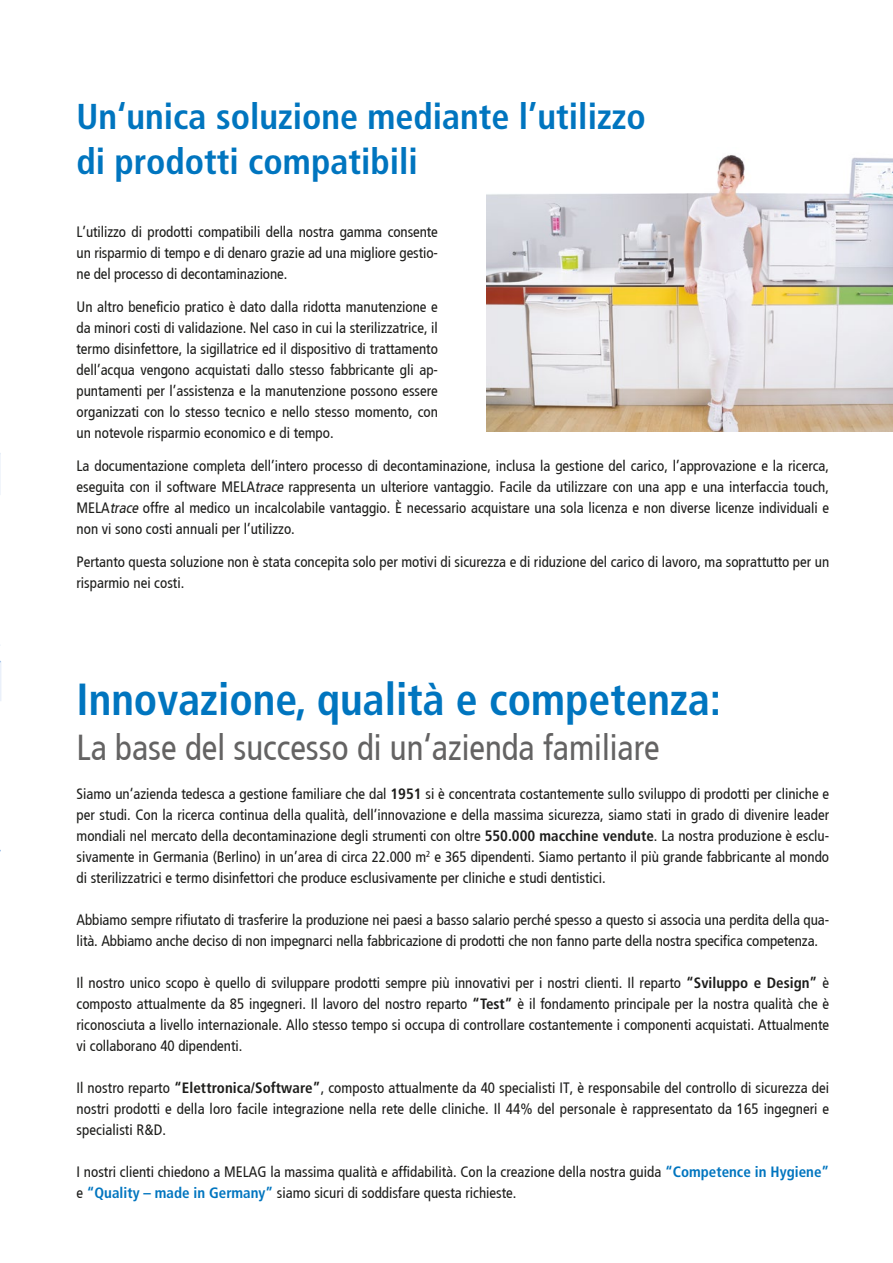
<style>
.page{position:relative;width:893px;height:1263px;background:#fff}
.page>*{position:absolute;margin:0;border:0;box-sizing:border-box;transform-origin:0 0}
.t1{font:700 condensed 45px "Frutiger";color:#0075bf}
.t2{font:700 condensed 36px/45px "Frutiger";color:#0075bf}
.t3{font:condensed 36px "Frutiger";color:#646363}
.t4{font:condensed 15px/21px "Frutiger";color:#1d1d1b;text-align:justify}
.s1{font-style:italic}
.s2{font-weight:700}
.s3{font-weight:700;color:#0075bf}
</style>
<div class="page">
<img style="left:486px;top:155px;width:407px;height:277px">
<svg style="left:0;top:660px;width:1px;height:192px"></svg>
<svg style="left:0;top:453px;width:1px;height:193px"></svg>
<h2 class="t2" style="left:77px;top:94px;width:571px">Un‘unica soluzione mediante l’utilizzo di prodotti compatibili</h2>
<p class="t4" style="left:77px;top:221px;width:363px">L’utilizzo di prodotti compatibili della nostra gamma consente un risparmio di tempo e di denaro grazie ad una migliore gestio&shy;ne del processo di decontaminazione.</p>
<p class="t4" style="left:77px;top:296px;width:363px">Un altro beneficio pratico è dato dalla ridotta manutenzione e da minori costi di validazione. Nel caso in cui la sterilizzatrice, il termo disinfettore, la sigillatrice ed il dispositivo di trattamento dell’acqua vengono acquistati dallo stesso fabbricante gli ap&shy;puntamenti per l’assistenza e la manutenzione possono essere organizzati con lo stesso tecnico e nello stesso momento, con un notevole risparmio economico e di tempo.</p>
<p class="t4" style="left:77px;top:455px;width:754px">La documentazione completa dell’intero processo di decontaminazione, inclusa la gestione del carico, l’approvazione e la ricerca, eseguita con il software MELA<span class="s1">trace</span> rappresenta un ulteriore vantaggio. Facile da utilizzare con una app e una interfaccia touch, MELA<span class="s1">trace</span> offre al medico un incalcolabile vantaggio. È necessario acquistare una sola licenza e non diverse licenze individuali e non vi sono costi annuali per l’utilizzo.</p>
<p class="t4" style="left:77px;top:551px;width:754px">Pertanto questa soluzione non è stata concepita solo per motivi di sicurezza e di riduzione del carico di lavoro, ma soprattutto per un risparmio nei costi.</p>
<h1 class="t1" style="left:77px;top:673px;width:646px">Innovazione, qualità e competenza:</h1>
<h2 class="t3" style="left:77px;top:727px;width:584px">La base del successo di un‘azienda familiare</h2>
<p class="t4" style="left:77px;top:784px;width:754px">Siamo un‘azienda tedesca a gestione familiare che dal <span class="s2">1951</span> si è concentrata costantemente sullo sviluppo di prodotti per cliniche e per studi. Con la ricerca continua della qualità, dell’innovazione e della massima sicurezza, siamo stati in grado di divenire leader mondiali nel mercato della decontaminazione degli strumenti con oltre <span class="s2">550.000 macchine vendute</span>. La nostra produzione è esclu&shy;sivamente in Germania (Berlino) in un’area di circa 22.000 m<sup>2</sup> e 365 dipendenti. Siamo pertanto il più grande fabbricante al mondo di sterilizzatrici e termo disinfettori che produce esclusivamente per cliniche e studi dentistici.</p>
<p class="t4" style="left:77px;top:910px;width:754px">Abbiamo sempre rifiutato di trasferire la produzione nei paesi a basso salario perché spesso a questo si associa una perdita della qua&shy;lità. Abbiamo anche deciso di non impegnarci nella fabbricazione di prodotti che non fanno parte della nostra specifica competenza.</p>
<p class="t4" style="left:77px;top:973px;width:754px">Il nostro unico scopo è quello di sviluppare prodotti sempre più innovativi per i nostri clienti. Il reparto <span class="s2">“Sviluppo e Design”</span> è composto attualmente da 85 ingegneri. Il lavoro del nostro reparto <span class="s2">“Test”</span> è il fondamento principale per la nostra qualità che è riconosciuta a livello internazionale. Allo stesso tempo si occupa di controllare costantemente i componenti acquistati. Attualmente vi collaborano 40 dipendenti.</p>
<p class="t4" style="left:77px;top:1078px;width:754px">Il nostro reparto <span class="s2">“Elettronica/Software”</span>, composto attualmente da 40 specialisti IT, è responsabile del controllo di sicurezza dei nostri prodotti e della loro facile integrazione nella rete delle cliniche. Il 44% del personale è rappresentato da 165 ingegneri e specialisti R&amp;D.</p>
<p class="t4" style="left:77px;top:1162px;width:754px">I nostri clienti chiedono a MELAG la massima qualità e affidabilità. Con la creazione della nostra guida <span class="s3">“Competence in Hygiene” </span>e <span class="s3">“Quality – made in Germany”</span> siamo sicuri di soddisfare questa richieste.</p>
</div>
